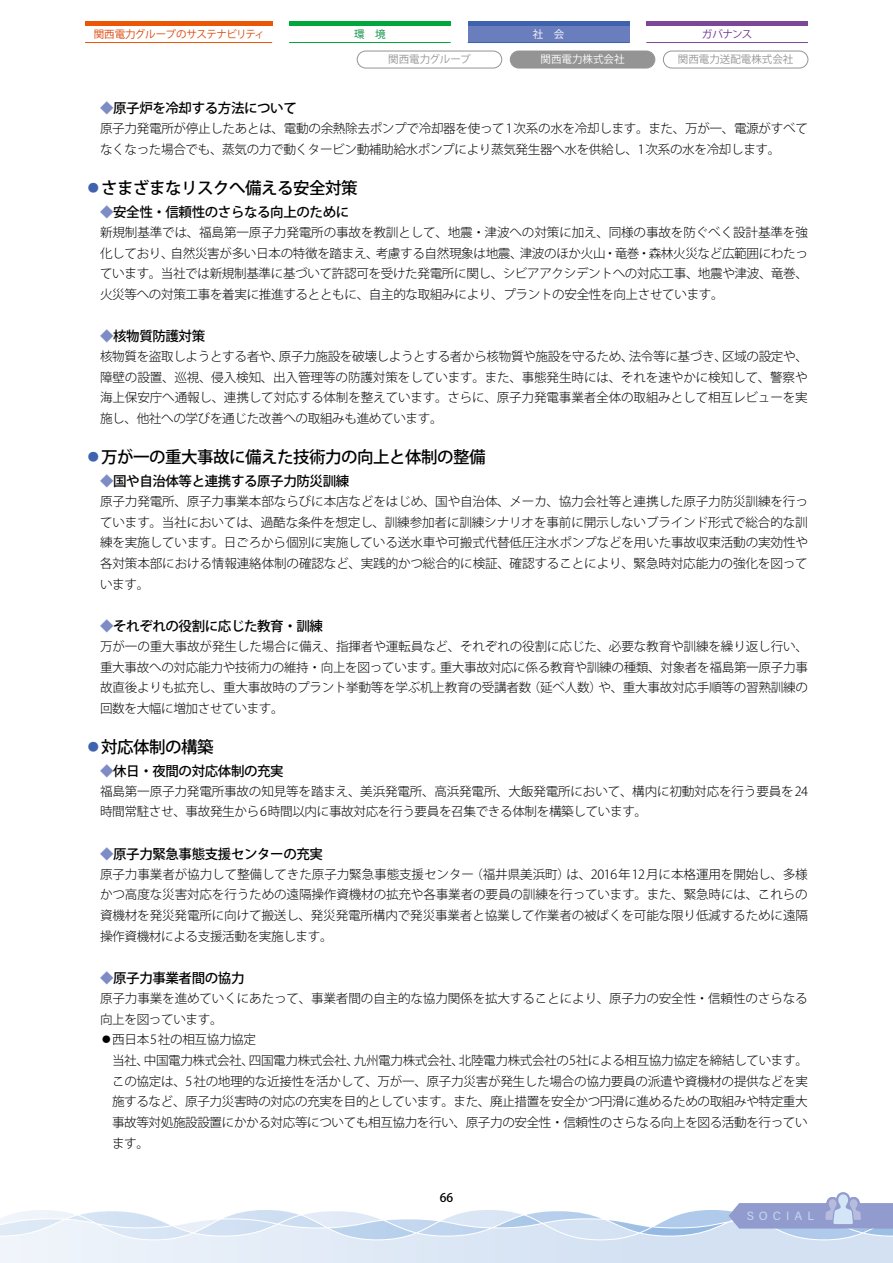
<style>
.page{position:relative;width:893px;height:1263px;background:#fff}
.page>*{position:absolute;margin:0;border:0;box-sizing:border-box;transform-origin:0 0}
.t1{font:500 16.5px "Koz Go Pr 6 N";letter-spacing:-.03em;color:#000}
.t2{font:500 13.5px "Koz Go Pr 6 N";letter-spacing:-.03em;color:#000}
.t3{font:300 12.6px/20.7px "Koz Go Pr 6 N";letter-spacing:-.03em;color:#000;text-align:justify}
.t4{font:12px "Acumin Pro";letter-spacing:.415em;color:#d3e6f7}
.t5{font:500 12px "Koz Go Pr 6 N";color:#000}
.t6{font:10.5px "Koz Go Pr 6 N";color:#949495}
.t7{font:10.5px "Koz Go Pr 6 N";letter-spacing:-.04em;color:#db4308}
.t8{font:10.5px "Koz Go Pr 6 N";color:#fff}
.t9{font:10.5px "Koz Go Pr 6 N";letter-spacing:-.055em;color:#69318e}
.t10{font:10.5px "Koz Go Pr 6 N";color:#008c3e}
.s1{color:#7d8cc5}
.s2{color:#3e62ad}
</style>
<div class="page">
<div style="left:468px;top:21px;width:161px;height:22px;background:#6a7dbd"></div>
<div style="left:468px;top:21px;width:161px;height:5px;background:#3e62ad"></div>
<hr style="left:468px;top:42px;width:161px;height:1px;background:#3e62ad">
<div style="left:85px;top:21px;width:187px;height:5px;background:#ea5506"></div>
<hr style="left:85px;top:42px;width:187px;height:1px;background:#ea5506">
<div style="left:289px;top:21px;width:162px;height:5px;background:#00a73c"></div>
<hr style="left:289px;top:42px;width:162px;height:1px;background:#00a73c">
<div style="left:646px;top:21px;width:162px;height:5px;background:#7d4798"></div>
<hr style="left:646px;top:42px;width:162px;height:1px;background:#7d4798">
<svg style="left:651px;top:1192px;width:242px;height:71px"></svg>
<svg style="left:0;top:1210px;width:651px;height:53px"></svg>
<div style="left:510px;top:51px;width:145px;height:17px;background:#949495;border-radius:9px"></div>
<div style="left:510px;top:51px;width:145px;height:17px;border:1px solid #949495;border-radius:9px"></div>
<div style="left:357px;top:51px;width:145px;height:17px;border:1px solid #949495;border-radius:9px"></div>
<div style="left:663px;top:51px;width:145px;height:17px;border:1px solid #949495;border-radius:9px"></div>
<p class="t7" style="left:94px;top:28px;width:173px">関西電力グループのサステナビリティ</p>
<p class="t10" style="left:354px;top:28px;width:33px">環　境</p>
<p class="t8" style="left:533px;top:28px;width:33px">社　会</p>
<p class="t9" style="left:702px;top:28px;width:52px">ガバナンス</p>
<p class="t6" style="left:388px;top:54px;width:84px">関西電力グループ</p>
<p class="t8" style="left:541px;top:54px;width:85px">関西電力株式会社</p>
<p class="t6" style="left:678px;top:54px;width:117px">関西電力送配電株式会社</p>
<p class="t2" style="left:100px;top:101px;width:198px"><span class="s1">◆</span>原子炉を冷却する方法について</p>
<p class="t3" style="left:100px;top:119px;width:709px">原子力発電所が停止したあとは、電動の余熱除去ポンプで冷却器を使って1次系の水を冷却します。また、万が一、電源がすべてなくなった場合でも、蒸気の力で動くタービン動補助給水ポンプにより蒸気発生器へ水を供給し、1次系の水を冷却します。</p>
<h1 class="t1" style="left:85px;top:179px;width:274px"><span class="s2">●</span>さまざまなリスクへ備える安全対策</h1>
<p class="t2" style="left:100px;top:204px;width:251px"><span class="s1">◆</span>安全性・信頼性のさらなる向上のために</p>
<p class="t3" style="left:100px;top:222px;width:709px">新規制基準では、福島第一原子力発電所の事故を教訓として、地震・津波への対策に加え、同様の事故を防ぐべく設計基準を強化しており、自然災害が多い日本の特徴を踏まえ、考慮する自然現象は地震、津波のほか火山・竜巻・森林火災など広範囲にわたっています。当社では新規制基準に基づいて許認可を受けた発電所に関し、シビアアクシデントへの対応工事、地震や津波、竜巻、火災等への対策工事を着実に推進するとともに、自主的な取組みにより、プラントの安全性を向上させています。</p>
<p class="t2" style="left:100px;top:329px;width:107px"><span class="s1">◆</span>核物質防護対策</p>
<p class="t3" style="left:100px;top:346px;width:709px">核物質を盗取しようとする者や、原子力施設を破壊しようとする者から核物質や施設を守るため、法令等に基づき、区域の設定や、障壁の設置、巡視、侵入検知、出入管理等の防護対策をしています。また、事態発生時には、それを速やかに検知して、警察や海上保安庁へ通報し、連携して対応する体制を整えています。さらに、原子力発電事業者全体の取組みとして相互レビューを実施し、他社への学びを通じた改善への取組みも進めています。</p>
<h1 class="t1" style="left:85px;top:448px;width:402px"><span class="s2">●</span>万が一の重大事故に備えた技術力の向上と体制の整備</h1>
<p class="t2" style="left:100px;top:473px;width:251px"><span class="s1">◆</span>国や自治体等と連携する原子力防災訓練</p>
<p class="t3" style="left:100px;top:491px;width:709px">原子力発電所、原子力事業本部ならびに本店などをはじめ、国や自治体、メーカ、協力会社等と連携した原子力防災訓練を行っています。当社においては、過酷な条件を想定し、訓練参加者に訓練シナリオを事前に開示しないブラインド形式で総合的な訓練を実施しています。日ごろから個別に実施している送水車や可搬式代替低圧注水ポンプなどを用いた事故収束活動の実効性や各対策本部における情報連絡体制の確認など、実践的かつ総合的に検証、確認することにより、緊急時対応能力の強化を図っています。</p>
<p class="t2" style="left:100px;top:618px;width:225px"><span class="s1">◆</span>それぞれの役割に応じた教育・訓練</p>
<p class="t3" style="left:100px;top:636px;width:709px">万が一の重大事故が発生した場合に備え、指揮者や運転員など、それぞれの役割に応じた、必要な教育や訓練を繰り返し行い、重大事故への対応能力や技術力の維持・向上を図っています。重大事故対応に係る教育や訓練の種類、対象者を福島第一原子力事故直後よりも拡充し、重大事故時のプラント挙動等を学ぶ机上教育の受講者数（延べ人数）や、重大事故対応手順等の習熟訓練の回数を大幅に増加させています。</p>
<h1 class="t1" style="left:85px;top:738px;width:130px"><span class="s2">●</span>対応体制の構築</h1>
<p class="t2" style="left:100px;top:763px;width:185px"><span class="s1">◆</span>休日・夜間の対応体制の充実</p>
<p class="t3" style="left:100px;top:781px;width:710px">福島第一原子力発電所事故の知見等を踏まえ、美浜発電所、高浜発電所、大飯発電所において、構内に初動対応を行う要員を24時間常駐させ、事故発生から6時間以内に事故対応を行う要員を召集できる体制を構築しています。</p>
<p class="t2" style="left:100px;top:846px;width:225px"><span class="s1">◆</span>原子力緊急事態支援センターの充実</p>
<p class="t3" style="left:100px;top:864px;width:709px">原子力事業者が協力して整備してきた原子力緊急事態支援センター（福井県美浜町）は、2016年12月に本格運用を開始し、多様かつ高度な災害対応を行うための遠隔操作資機材の拡充や各事業者の要員の訓練を行っています。また、緊急時には、これらの資機材を発災発電所に向けて搬送し、発災発電所構内で発災事業者と協業して作業者の被ばくを可能な限り低減するために遠隔操作資機材による支援活動を実施します。</p>
<p class="t2" style="left:100px;top:970px;width:146px"><span class="s1">◆</span>原子力事業者間の協力</p>
<p class="t3" style="left:100px;top:988px;width:709px">原子力事業を進めていくにあたって、事業者間の自主的な協力関係を拡大することにより、原子力の安全性・信頼性のさらなる向上を図っています。</p>
<p class="t3" style="left:112px;top:1029px;width:697px;text-align:left;text-indent:-12px">●西日本5社の相互協力協定<br>当社、中国電力株式会社、四国電力株式会社、九州電力株式会社、北陸電力株式会社の5社による相互協力協定を締結しています。この協定は、5社の地理的な近接性を活かして、万が一、原子力災害が発生した場合の協力要員の派遣や資機材の提供などを実施するなど、原子力災害時の対応の充実を目的としています。また、廃止措置を安全かつ円滑に進めるための取組みや特定重大事故等対処施設設置にかかる対応等についても相互協力を行い、原子力の安全性・信頼性のさらなる向上を図る活動を行っています。</p>
<p class="t5" style="left:440px;top:1191px;width:15px">66</p>
<p class="t4" style="left:747px;top:1207px;width:69px">SOCIAL</p>
</div>
